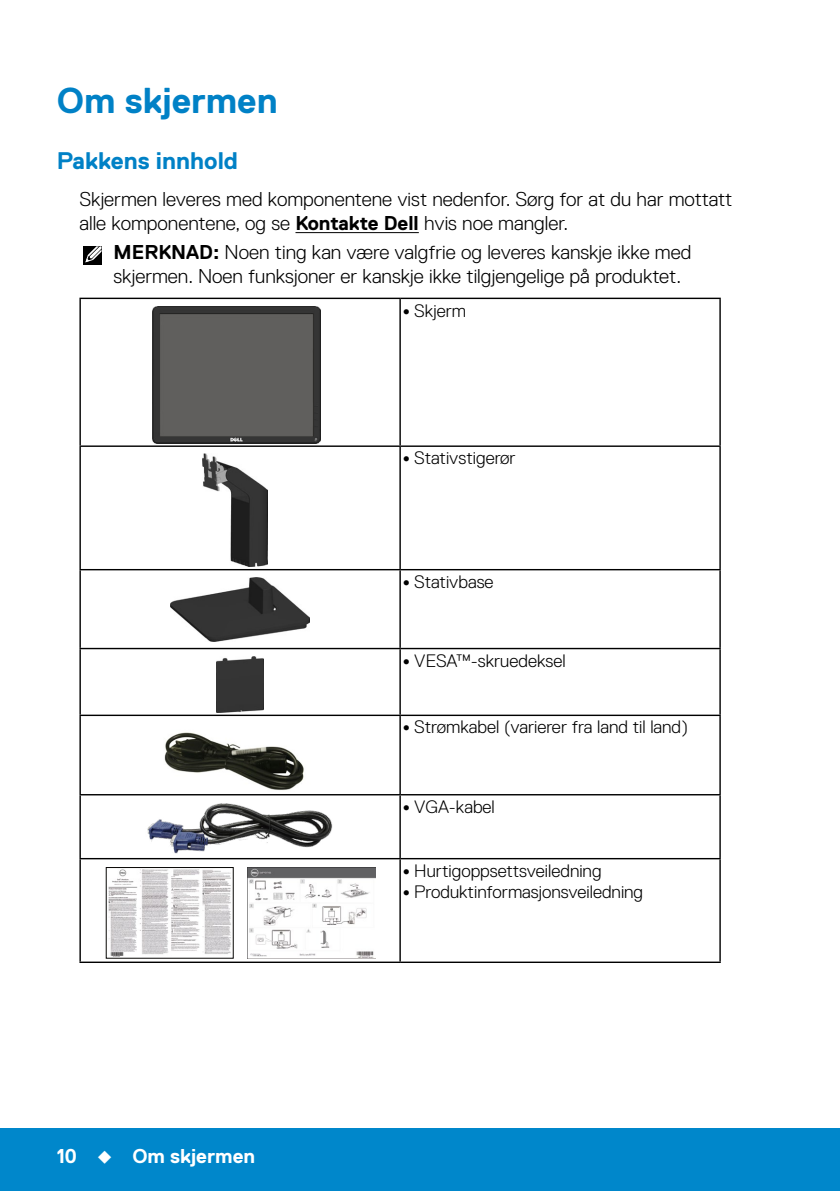
<style>
.page{position:relative;width:840px;height:1191px;background:#fff}
.page>*{position:absolute;margin:0;border:0;box-sizing:border-box;transform-origin:0 0}
.t1{font:700 36px "Dell Replica";color:#0081c6}
.t2{font:700 24px "Dell Replica";color:#0081c6}
.t3{font:300 20px/24px "Dell Replica";color:#000}
.t4{font:700 20px "Dell Replica";color:#fff}
.t5{font:300 18px "Dell Replica";color:#000}
.s1{font-weight:700}
.s2{font-family:"Museo Sans For Dell 300";font-weight:400}
</style>
<div class="page">
<div style="left:0;top:1128px;width:839px;height:63px;background:#0087cb"></div>
<hr style="left:295px;top:232px;width:123px;height:1px;background:#000">
<hr style="left:79px;top:298px;width:321px;height:1px;background:#000">
<hr style="left:79px;top:299px;width:2px;height:146px;background:#000">
<hr style="left:400px;top:298px;width:320px;height:1px;background:#000">
<hr style="left:399px;top:299px;width:1px;height:146px;background:#000">
<hr style="left:719px;top:299px;width:1px;height:146px;background:#000">
<hr style="left:79px;top:445px;width:321px;height:2px;background:#000">
<hr style="left:79px;top:447px;width:2px;height:122px;background:#000">
<hr style="left:400px;top:445px;width:320px;height:2px;background:#000">
<hr style="left:399px;top:447px;width:1px;height:122px;background:#000">
<hr style="left:719px;top:447px;width:1px;height:122px;background:#000">
<hr style="left:79px;top:569px;width:321px;height:1px;background:#000">
<hr style="left:79px;top:570px;width:2px;height:78px;background:#000">
<hr style="left:400px;top:569px;width:320px;height:1px;background:#000">
<hr style="left:399px;top:570px;width:1px;height:78px;background:#000">
<hr style="left:719px;top:570px;width:1px;height:78px;background:#000">
<hr style="left:79px;top:648px;width:321px;height:1px;background:#000">
<hr style="left:79px;top:649px;width:2px;height:65px;background:#000">
<hr style="left:400px;top:648px;width:320px;height:1px;background:#000">
<hr style="left:399px;top:649px;width:1px;height:65px;background:#000">
<hr style="left:719px;top:649px;width:1px;height:65px;background:#000">
<hr style="left:79px;top:714px;width:321px;height:2px;background:#000">
<hr style="left:79px;top:716px;width:2px;height:78px;background:#000">
<hr style="left:400px;top:714px;width:320px;height:2px;background:#000">
<hr style="left:399px;top:716px;width:1px;height:78px;background:#000">
<hr style="left:719px;top:716px;width:1px;height:78px;background:#000">
<hr style="left:79px;top:794px;width:321px;height:1px;background:#000">
<hr style="left:79px;top:795px;width:2px;height:63px;background:#000">
<hr style="left:400px;top:794px;width:320px;height:1px;background:#000">
<hr style="left:399px;top:795px;width:1px;height:63px;background:#000">
<hr style="left:719px;top:795px;width:1px;height:63px;background:#000">
<hr style="left:79px;top:858px;width:321px;height:1px;background:#000">
<hr style="left:79px;top:859px;width:2px;height:102px;background:#000">
<hr style="left:400px;top:858px;width:320px;height:1px;background:#000">
<hr style="left:399px;top:859px;width:1px;height:102px;background:#000">
<hr style="left:719px;top:859px;width:1px;height:102px;background:#000">
<hr style="left:79px;top:961px;width:321px;height:2px;background:#000">
<hr style="left:400px;top:961px;width:320px;height:2px;background:#000">
<img style="left:152px;top:306px;width:168px;height:137px">
<img style="left:203px;top:454px;width:64px;height:113px">
<img style="left:171px;top:577px;width:138px;height:64px">
<img style="left:216px;top:656px;width:48px;height:56px">
<img style="left:164px;top:732px;width:140px;height:58px">
<img style="left:147px;top:803px;width:186px;height:51px">
<img style="left:108px;top:869px;width:123px;height:87px">
<img style="left:247px;top:867px;width:128px;height:91px">
<div style="left:83px;top:246px;width:18px;height:19px;background:#000"></div>
<svg style="left:85px;top:246px;width:16px;height:17px"></svg>
<h1 class="t1" style="left:57px;top:81px;width:222px">Om skjermen</h1>
<p class="t2" style="left:57px;top:147px;width:183px">Pakkens innhold</p>
<p class="t3" style="left:79px;top:187px;width:654px">Skjermen leveres med komponentene vist nedenfor. Sørg for at du har mottatt alle komponentene, og se <span class="s1">Kontakte Dell</span> hvis noe mangler.</p>
<p class="t3" style="left:113px;top:240px;width:579px"><span class="s1">MERKNAD:</span> Noen ting kan være valgfrie og leveres kanskje ikke med skjermen. Noen funksjoner er kanskje ikke tilgjengelige på produktet.</p>
<p class="t5" style="left:403px;top:300px;width:64px"><span class="s2">•</span> Skjerm</p>
<p class="t5" style="left:403px;top:448px;width:114px"><span class="s2">•</span> Stativstigerør</p>
<p class="t5" style="left:403px;top:571px;width:92px"><span class="s2">•</span> Stativbase</p>
<p class="t5" style="left:403px;top:650px;width:164px"><span class="s2">•</span> VESA™-skruedeksel</p>
<p class="t5" style="left:403px;top:717px;width:286px"><span class="s2">•</span> Strømkabel (varierer fra land til land)</p>
<p class="t5" style="left:403px;top:796px;width:93px"><span class="s2">•</span> VGA-kabel</p>
<p class="t4" style="left:57px;top:1144px;width:200px">10 ◆ Om skjermen</p>
<p class="t5" style="left:403px;top:860px;width:200px"><span class="s2">•</span> Hurtigoppsettsveiledning</p>
<p class="t5" style="left:403px;top:882px;width:241px"><span class="s2">•</span> Produktinformasjonsveiledning</p>
</div>
